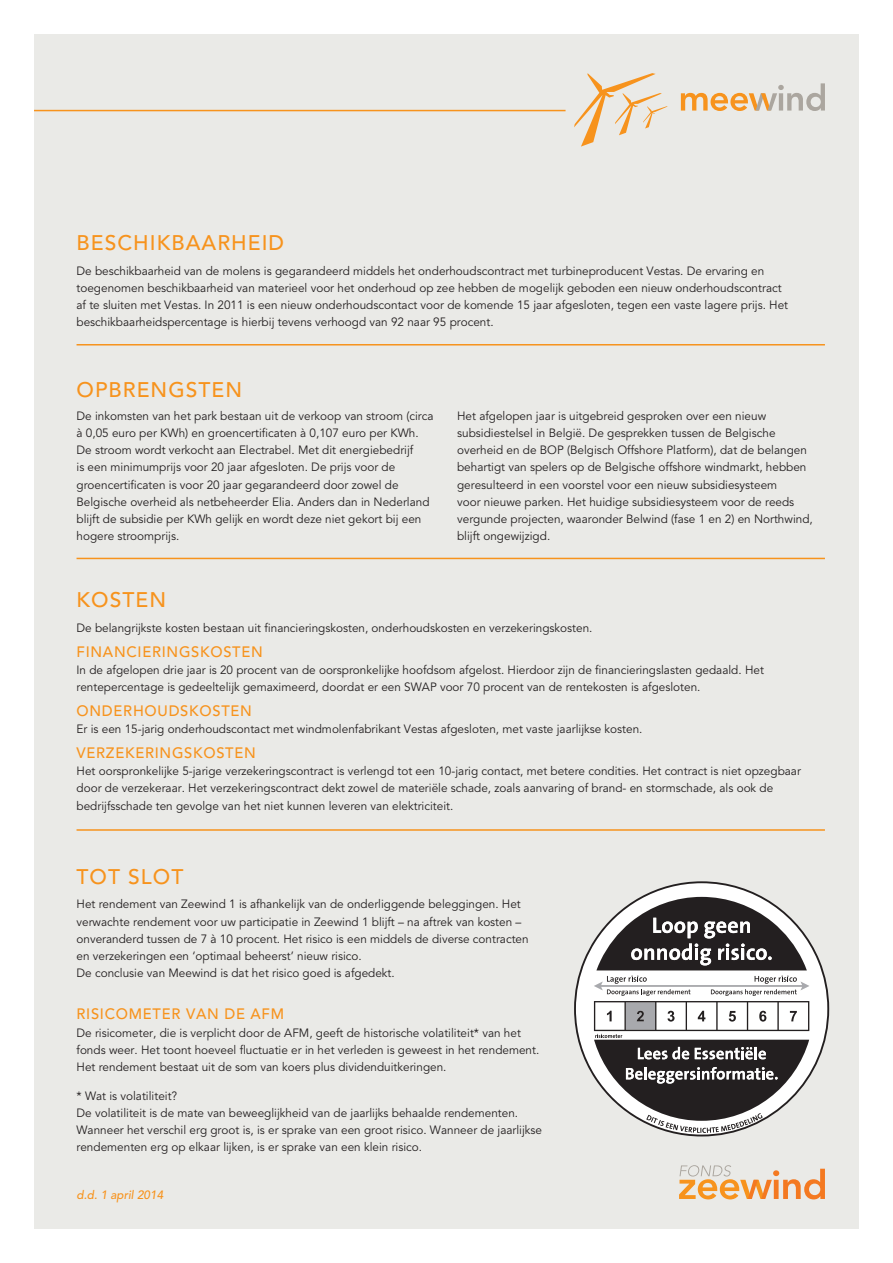
<style>
.page{position:relative;width:893px;height:1263px;background:#fff}
.page>*{position:absolute;margin:0;border:0;box-sizing:border-box;transform-origin:0 0}
.Kapitale_tussenkop{font:500 21px "Avenir";letter-spacing:.05em;color:#f7931d}
.Kapitale_tussenkop-2{font:500 15px "Avenir";letter-spacing:.05em;color:#f7931d}
.Tekst_plat{font:12px/17.2px "Avenir";color:#231f20}
.Tekst_plat-2{font:italic 500 12px "Avenir";color:#f7931d}
</style>
<div class="page">
<div style="left:34px;top:34px;width:825px;height:1195px;background:#eaeae7"></div>
<svg style="left:681px;top:83px;width:144px;height:28px"></svg>
<svg style="left:574px;top:73px;width:94px;height:74px"></svg>
<hr style="left:34px;top:110px;width:532px;height:1px;background:#f7931d">
<hr style="left:77px;top:829px;width:748px;height:2px;background:#f7931d">
<hr style="left:77px;top:558px;width:748px;height:1px;background:#f7931d">
<hr style="left:77px;top:344px;width:748px;height:1px;background:#f7931d">
<svg style="left:574px;top:881px;width:255px;height:255px"></svg>
<svg style="left:594px;top:897px;width:215px;height:236px;background:#969494"></svg>
<svg style="left:679px;top:1165px;width:146px;height:34px"></svg>
<p class="Kapitale_tussenkop" style="left:77px;top:231px;width:209px">BESCHI KBAARHEI D</p>
<p class="Tekst_plat" style="left:77px;top:262px;width:713px">De beschikbaarheid van de molens is gegarandeerd middels het onderhoudscontract met turbineproducent Vestas. De ervaring en toegenomen beschikbaarheid van materieel voor het onderhoud op zee hebben de mogelijk geboden een nieuw onderhoudscontract af te sluiten met Vestas. In 2011 is een nieuw onderhoudscontact voor de komende 15 jaar afgesloten, tegen een vaste lagere prijs. Het beschikbaarheidspercentage is hierbij tevens verhoogd van 92 naar 95 procent.</p>
<p class="Kapitale_tussenkop" style="left:77px;top:377px;width:167px">OPBRENGSTEN</p>
<p class="Tekst_plat" style="left:77px;top:407px;width:358px">De inkomsten van het park bestaan uit de verkoop van stroom (circa à 0,05 euro per KWh) en groencertificaten à 0,107 euro per KWh.<br>De stroom wordt verkocht aan Electrabel. Met dit energiebedrijf<br>is een minimumprijs voor 20 jaar afgesloten. De prijs voor de groencertificaten is voor 20 jaar gegarandeerd door zowel de Belgische overheid als netbeheerder Elia. Anders dan in Nederland blijft de subsidie per KWh gelijk en wordt deze niet gekort bij een hogere stroomprijs.</p>
<p class="Tekst_plat" style="left:457px;top:407px;width:357px">Het afgelopen jaar is uitgebreid gesproken over een nieuw subsidiestelsel in België. De gesprekken tussen de Belgische overheid en de BOP (Belgisch Offshore Platform), dat de belangen behartigt van spelers op de Belgische offshore windmarkt, hebben geresulteerd in een voorstel voor een nieuw subsidiesysteem<br>voor nieuwe parken. Het huidige subsidiesysteem voor de reeds vergunde projecten, waaronder Belwind (fase 1 en 2) en Northwind, blijft ongewijzigd.</p>
<p class="Kapitale_tussenkop" style="left:77px;top:588px;width:91px">KOSTEN</p>
<p class="Tekst_plat" style="left:77px;top:619px;width:517px">De belangrijkste kosten bestaan uit financieringskosten, onderhoudskosten en verzekeringskosten.</p>
<p class="Kapitale_tussenkop-2" style="left:77px;top:643px;width:188px">FI NANCI ERI NGSKOSTEN</p>
<p class="Tekst_plat" style="left:77px;top:661px;width:689px">In de afgelopen drie jaar is 20 procent van de oorspronkelijke hoofdsom afgelost. Hierdoor zijn de financieringslasten gedaald. Het rentepercentage is gedeeltelijk gemaximeerd, doordat er een SWAP voor 70 procent van de rentekosten is afgesloten.</p>
<p class="Kapitale_tussenkop-2" style="left:77px;top:702px;width:177px">ONDERHOUDSKOSTEN</p>
<p class="Tekst_plat" style="left:77px;top:721px;width:567px">Er is een 15-jarig onderhoudscontact met windmolenfabrikant Vestas afgesloten, met vaste jaarlijkse kosten.</p>
<p class="Kapitale_tussenkop-2" style="left:77px;top:744px;width:181px">VERZEKERI NGSKOSTEN</p>
<p class="Tekst_plat" style="left:77px;top:763px;width:726px">Het oorspronkelijke 5-jarige verzekeringscontract is verlengd tot een 10-jarig contact, met betere condities. Het contract is niet opzegbaar door de verzekeraar. Het verzekeringscontract dekt zowel de materiële schade, zoals aanvaring of brand- en stormschade, als ook de bedrijfsschade ten gevolge van het niet kunnen leveren van elektriciteit.</p>
<p class="Kapitale_tussenkop" style="left:77px;top:864px;width:108px">TOT SLOT</p>
<p class="Tekst_plat" style="left:77px;top:896px;width:454px">Het rendement van Zeewind 1 is afhankelijk van de onderliggende beleggingen. Het verwachte rendement voor uw participatie in Zeewind 1 blijft – na aftrek van kosten – onveranderd tussen de 7 à 10 procent. Het risico is een middels de diverse contracten en verzekeringen een ‘optimaal beheerst’ nieuw risico.</p>
<p class="Tekst_plat" style="left:77px;top:965px;width:320px">De conclusie van Meewind is dat het risico goed is afgedekt.</p>
<p class="Kapitale_tussenkop-2" style="left:77px;top:1005px;width:207px">RISICOMETER VAN DE AFM</p>
<p class="Tekst_plat" style="left:77px;top:1024px;width:464px">De risicometer, die is verplicht door de AFM, geeft de historische volatiliteit* van het fonds weer. Het toont hoeveel fluctuatie er in het verleden is geweest in het rendement.<br>Het rendement bestaat uit de som van koers plus dividenduitkeringen.</p>
<p class="Tekst_plat" style="left:77px;top:1087px;width:102px">* Wat is volatiliteit?</p>
<p class="Tekst_plat" style="left:77px;top:1104px;width:467px">De volatiliteit is de mate van beweeglijkheid van de jaarlijks behaalde rendementen.<br>Wanneer het verschil erg groot is, is er sprake van een groot risico. Wanneer de jaarlijkse rendementen erg op elkaar lijken, is er sprake van een klein risico.</p>
<p class="Tekst_plat-2" style="left:77px;top:1188px;width:88px">d.d. 1 april 2014</p>
</div>
